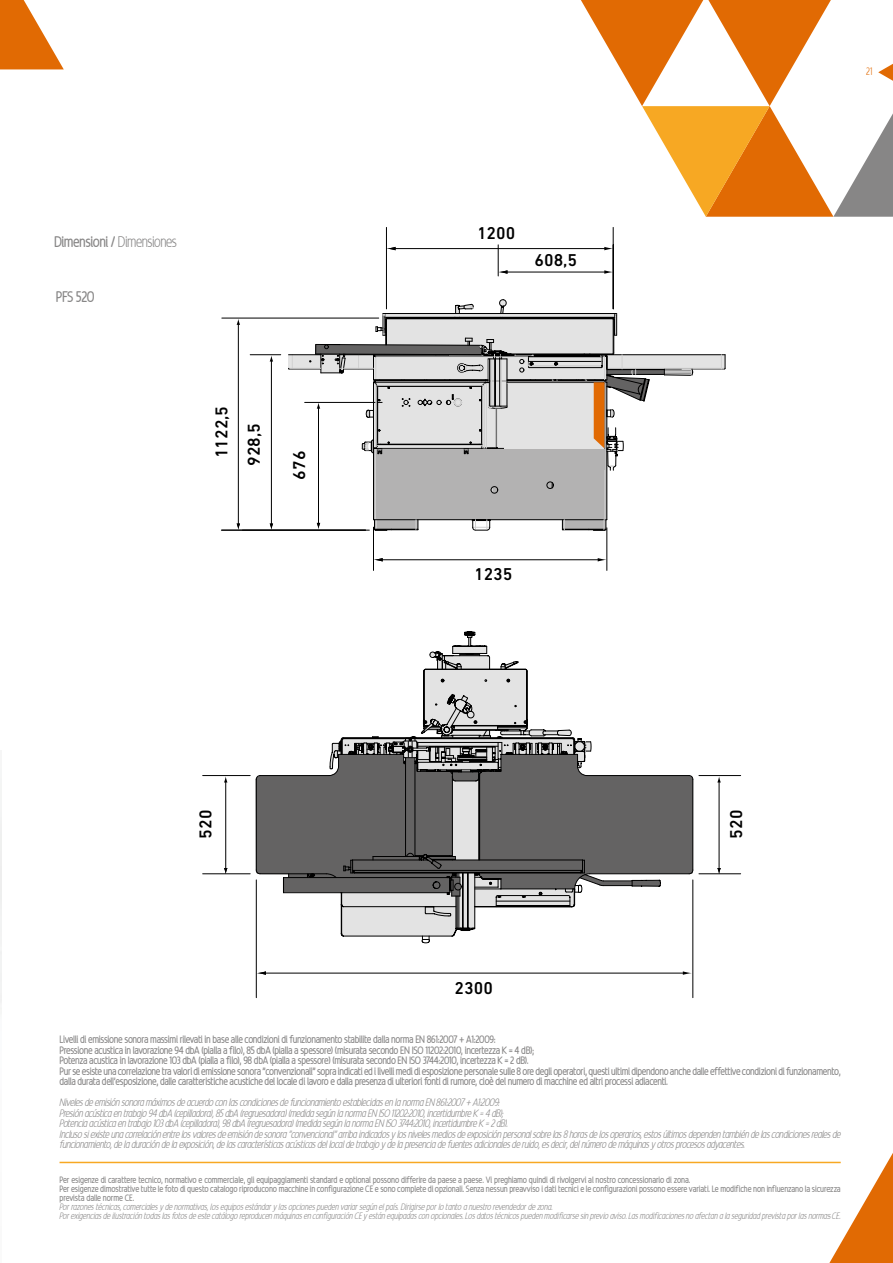
<style>
.page{position:relative;width:893px;height:1263px;background:#fff}
.page>*{position:absolute;margin:0;border:0;box-sizing:border-box;transform-origin:0 0}
.t1{font:500 17.4px "DIN Next CYR";color:#000}
.t2{font:15px "Revalo Modern";letter-spacing:-.03em;color:#878686}
.t3{font:italic 300 10.5px/10.5px "Revalo Modern";letter-spacing:-.03em;color:#878686}
.t4{font:10.5px/10.5px "Revalo Modern";letter-spacing:-.03em;color:#878686}
.t5{font:300 10.5px "Revalo Modern";color:#e16a03}
.t6{font:9px/9px "Revalo Modern";letter-spacing:-.01em;color:#878686}
.t7{font:italic 300 9px/9px "Revalo Modern";letter-spacing:-.01em;color:#878686}
.s1{font-weight:300}
</style>
<div class="page">
<img style="left:0;top:779px;width:1px;height:231px">
<svg style="left:581px;top:0;width:312px;height:217px"></svg>
<hr style="left:692px;top:880px;width:1px;height:118px;background:#000">
<hr style="left:256px;top:880px;width:1px;height:118px;background:#000">
<hr style="left:203px;top:775px;width:47px;height:1px;background:#000">
<hr style="left:203px;top:873px;width:47px;height:1px;background:#000">
<hr style="left:699px;top:775px;width:42px;height:1px;background:#000">
<hr style="left:699px;top:873px;width:42px;height:1px;background:#000">
<svg style="left:421px;top:631px;width:272px;height:312px"></svg>
<svg style="left:256px;top:655px;width:437px;height:282px"></svg>
<hr style="left:225px;top:781px;width:1px;height:88px;background:#000">
<svg style="left:224px;top:776px;width:3px;height:6px"></svg>
<svg style="left:224px;top:868px;width:3px;height:6px"></svg>
<hr style="left:719px;top:781px;width:1px;height:88px;background:#000">
<svg style="left:717px;top:776px;width:4px;height:6px"></svg>
<svg style="left:717px;top:868px;width:4px;height:6px"></svg>
<hr style="left:264px;top:973px;width:421px;height:1px;background:#000">
<svg style="left:683px;top:971px;width:9px;height:4px"></svg>
<svg style="left:257px;top:971px;width:9px;height:4px"></svg>
<div style="left:288px;top:355px;width:98px;height:14px;background:#e3e3e3"></div>
<hr style="left:606px;top:528px;width:1px;height:42px;background:#000">
<hr style="left:373px;top:527px;width:1px;height:43px;background:#000">
<hr style="left:222px;top:318px;width:157px;height:1px;background:#000">
<hr style="left:221px;top:530px;width:145px;height:1px;background:#000">
<hr style="left:250px;top:354px;width:31px;height:1px;background:#000">
<hr style="left:613px;top:227px;width:1px;height:82px;background:#000">
<hr style="left:386px;top:227px;width:1px;height:82px;background:#000">
<hr style="left:498px;top:245px;width:1px;height:31px;background:#000">
<hr style="left:289px;top:354px;width:32px;height:1px;background:#000">
<hr style="left:271px;top:360px;width:1px;height:165px;background:#000">
<svg style="left:270px;top:355px;width:3px;height:7px"></svg>
<svg style="left:270px;top:523px;width:3px;height:7px"></svg>
<hr style="left:238px;top:324px;width:1px;height:201px;background:#000">
<svg style="left:237px;top:319px;width:3px;height:6px"></svg>
<svg style="left:237px;top:523px;width:3px;height:7px"></svg>
<hr style="left:394px;top:248px;width:212px;height:1px;background:#000">
<svg style="left:604px;top:247px;width:9px;height:3px"></svg>
<svg style="left:387px;top:247px;width:9px;height:3px"></svg>
<hr style="left:381px;top:559px;width:218px;height:1px;background:#000">
<svg style="left:598px;top:558px;width:8px;height:3px"></svg>
<svg style="left:374px;top:558px;width:9px;height:3px"></svg>
<hr style="left:506px;top:272px;width:100px;height:1px;background:#000">
<svg style="left:604px;top:270px;width:9px;height:4px"></svg>
<svg style="left:499px;top:270px;width:8px;height:4px"></svg>
<svg style="left:310px;top:299px;width:416px;height:232px"></svg>
<svg style="left:0;top:0;width:64px;height:70px"></svg>
<hr style="left:60px;top:1162px;width:781px;height:1px;background:#f7a823">
<svg style="left:829px;top:1153px;width:64px;height:110px"></svg>
<h2 class="t2" style="left:54px;top:231px;width:124px">Dimensioni / <span class="s1">Dimensiones</span></h2>
<h2 class="t2" style="left:56px;top:286px;width:40px">PFS 520</h2>
<h1 class="t1" style="left:211px;top:458px;width:54px;rotate:-90deg">1122,5</h1>
<h1 class="t1" style="left:244px;top:466px;width:44px;rotate:-90deg">928,5</h1>
<h1 class="t1" style="left:289px;top:479px;width:30px;rotate:-90deg">676</h1>
<h1 class="t1" style="left:477px;top:223px;width:40px">1200</h1>
<h1 class="t1" style="left:535px;top:250px;width:44px">608,5</h1>
<h1 class="t1" style="left:474px;top:564px;width:40px">1235</h1>
<p class="t5" style="left:866px;top:64px;width:8px">21</p>
<h1 class="t1" style="left:195px;top:838px;width:30px;rotate:-90deg">520</h1>
<h1 class="t1" style="left:726px;top:838px;width:30px;rotate:-90deg">520</h1>
<h1 class="t1" style="left:455px;top:978px;width:40px">2300</h1>
<p class="t4" style="left:60px;top:1034px;width:783px">Livelli di emissione sonora massimi rilevati in base alle condizioni di funzionamento stabilite dalla norma EN 861:2007 + A1:2009:<br>Pressione acustica in lavorazione 94 dbA (pialla a filo), 85 dbA (pialla a spessore) (misurata secondo EN ISO 11202:2010, incertezza K = 4 dB);<br>Potenza acustica in lavorazione 103 dbA (pialla a filo), 98 dbA (pialla a spessore) (misurata secondo EN ISO 3744:2010, incertezza K = 2 dB).<br>Pur se esiste una correlazione tra valori di emissione sonora "convenzionali" sopra indicati ed i livelli medi di esposizione personale sulle 8 ore degli operatori, questi ultimi dipendono anche dalle effettive condizioni di funzionamento, dalla durata dell'esposizione, dalle caratteristiche acustiche del locale di lavoro e dalla presenza di ulteriori fonti di rumore, cioè del numero di macchine ed altri processi adiacenti.</p>
<p class="t3" style="left:60px;top:1096px;width:783px">Niveles de emisión sonora máximos de acuerdo con las condiciones de funcionamiento establecidas en la norma EN 861:2007 + A1:2009:<br>Presión acústica en trabajo 94 dbA (cepilladora), 85 dbA (regruesadora) (medida según la norma EN ISO 11202:2010, incertidumbre K = 4 dB);<br>Potencia acústica en trabajo 103 dbA (cepilladora), 98 dbA (regruesadora) (medida según la norma EN ISO 3744:2010, incertidumbre K = 2 dB).<br>Incluso si existe una correlación entre los valores de emisión de sonora "convencional" arriba indicados y los niveles medios de exposición personal sobre las 8 horas de los operarios, estos últimos dependen también de las condiciones reales de funcionamiento, de la duración de la exposición, de las características acústicas del local de trabajo y de la presencia de fuentes adicionales de ruido, es decir, del número de máquinas y otros procesos adyacentes.</p>
<p class="t6" style="left:60px;top:1174px;width:783px">Per esigenze di carattere tecnico, normativo e commerciale, gli equipaggiamenti standard e optional possono differire da paese a paese. Vi preghiamo quindi di rivolgervi al nostro concessionario di zona.<br>Per esigenze dimostrative tutte le foto di questo catalogo riproducono macchine in configurazione CE e sono complete di opzionali. Senza nessun preavviso i dati tecnici e le configurazioni possono essere variati. Le modifiche non influenzano la sicurezza prevista dalle norme CE.</p>
<p class="t7" style="left:60px;top:1201px;width:783px">Por razones técnicas, comerciales y de normativas, los equipos estándar y las opciones pueden variar según el país. Dirigirse por lo tanto a nuestro revendedor de zona.<br>Por exigencias de ilustración todas las fotos de este catálogo reproducen máquinas en configuración CE y están equipadas con opcionales. Los datos técnicos pueden modificarse sin previo aviso. Las modificaciones no afectan a la seguridad prevista por las normas CE.</p>
</div>
